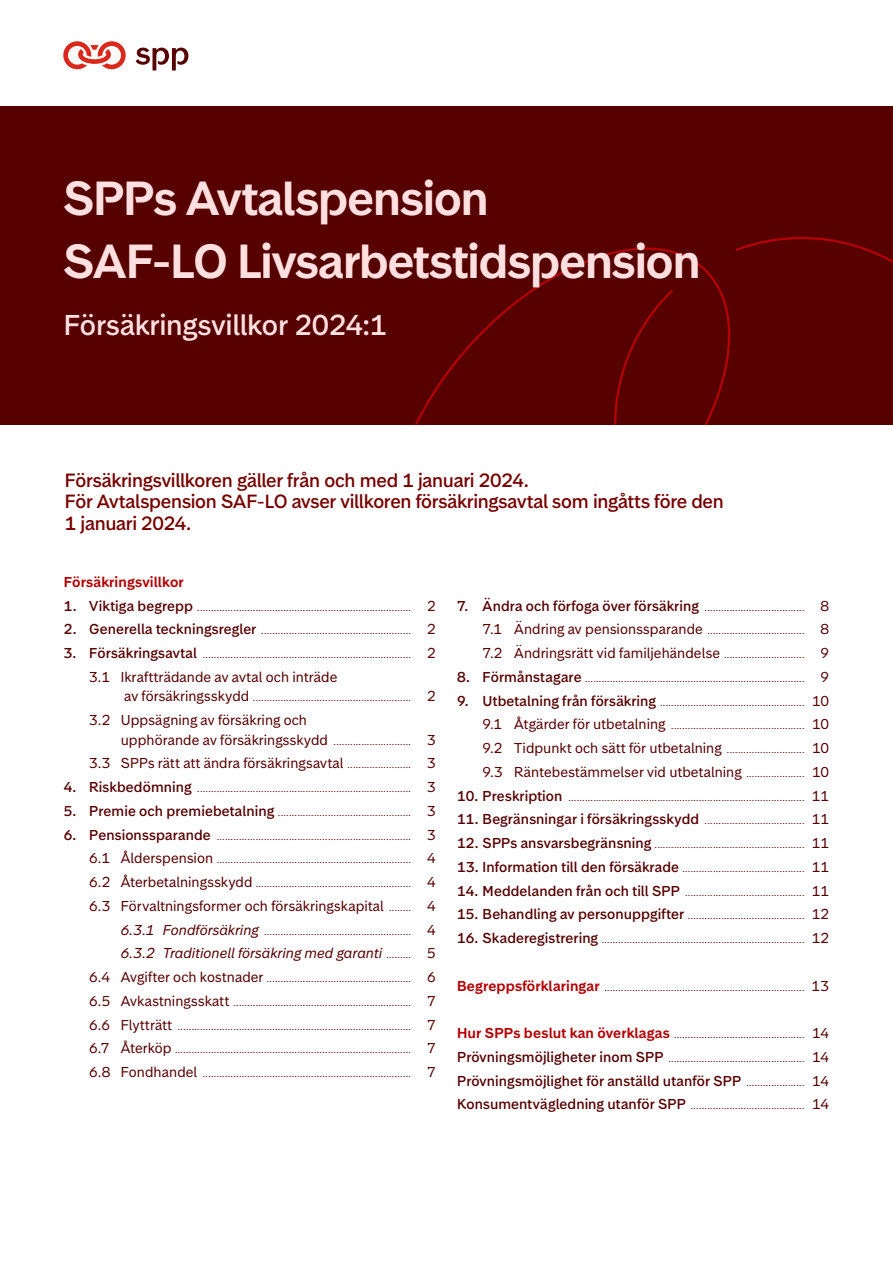
<style>
.page{position:relative;width:893px;height:1263px;background:#fff}
.page>*{position:absolute;margin:0;border:0;box-sizing:border-box;transform-origin:0 0}
.H1_light_red{font:600 45px/63px "Storebrand Display";letter-spacing:-.005em;color:#ffdfdf}
.H5_subheading_light_red{font:500 27px "Storebrand Text";letter-spacing:-.005em;color:#ffdfdf}
.Intro_Ingress_dark_red_-_12pt{font:500 18px/21.6px "Storebrand Text";letter-spacing:-.015em;color:#700}
.Mellanrubrik-2-2024{font:13.5px/19.5px "Storebrand Text";letter-spacing:.01em;color:#560000}
.Mellanrubrik-2-2024-2{font:500 13.5px "Storebrand Text";letter-spacing:.01em;color:#560000}
.Mellanrubrik-2-2024-3{font:italic 13.5px "Storebrand Text";letter-spacing:.005em;color:#560000}
.Mellanrubrik-2-2024-4{font:600 13.5px "Storebrand Text";letter-spacing:.01em;color:#b50005}
.Mellanrubrik-2-2024-5{font:9px "Storebrand Text";color:#560000}
.s1{font-weight:500;font-size:13.5px}
.s2{font-size:13.5px}
.s3{font-size:9px}
.s4{font-style:italic;font-size:13.5px}
.s5{font-style:normal;font-size:9px}
.s6{font-style:normal}
.s7{font-weight:600;font-size:13.5px;color:#b50005}
.s8{font-weight:400;font-size:9px}
.s9{font-weight:400}
</style>
<div class="page">
<div style="left:0;top:106px;width:893px;height:319px;background:#560000"></div>
<svg style="left:735px;top:237px;width:158px;height:26px"></svg>
<svg style="left:415px;top:247px;width:316px;height:178px"></svg>
<svg style="left:136px;top:48px;width:52px;height:22px"></svg>
<svg style="left:63px;top:41px;width:63px;height:28px"></svg>
<p class="H1_light_red" style="left:64px;top:166px;width:638px">SPPs Avtalspension<br>SAF-LO Livsarbetstidspension</p>
<p class="H5_subheading_light_red" style="left:64px;top:307px;width:325px">Försäkringsvillkor 2024:1</p>
<p class="Intro_Ingress_dark_red_-_12pt" style="left:65px;top:469px;width:661px">Försäkringsvillkoren gäller från och med 1 januari 2024.<br>För Avtalspension SAF-LO avser villkoren försäkringsavtal som ingåtts före den<br>1 januari 2024.</p>
<p class="Mellanrubrik-2-2024-4" style="left:64px;top:573px;width:121px">Försäkringsvillkor</p>
<p class="Mellanrubrik-2-2024-5" style="left:64px;top:601px;width:374px"><span class="s1">1. Viktiga begrepp</span> ............................................................................. <span class="s2">2</span></p>
<p class="Mellanrubrik-2-2024-5" style="left:64px;top:625px;width:374px"><span class="s1">2. Generella teckningsregler</span> ...................................................... <span class="s2">2</span></p>
<p class="Mellanrubrik-2-2024-5" style="left:64px;top:649px;width:374px"><span class="s1">3. Försäkringsavtal</span> ........................................................................... <span class="s2">2</span></p>
<p class="Mellanrubrik-2-2024" style="left:89px;top:667px;width:250px">3.1 Ikraftträdande av avtal och inträde</p>
<p class="Mellanrubrik-2-2024-5" style="left:124px;top:692px;width:313px"><span class="s2">av försäkringsskydd</span> ......................................................... <span class="s2">2</span></p>
<p class="Mellanrubrik-2-2024" style="left:121px;top:710px;width:317px;text-indent:-31px">3.2 Uppsägning av försäkring och<br>upphörande av försäkringsskydd <span class="s3">............................</span> 3</p>
<p class="Mellanrubrik-2-2024" style="left:89px;top:753px;width:348px">3.3 SPPs rätt att ändra försäkringsavtal <span class="s3">.......................</span> 3</p>
<p class="Mellanrubrik-2-2024-5" style="left:64px;top:783px;width:374px"><span class="s1">4. Riskbedömning</span> ............................................................................. <span class="s2">3</span></p>
<p class="Mellanrubrik-2-2024-5" style="left:64px;top:806px;width:374px"><span class="s1">5. Premie och premiebetalning</span> ................................................ <span class="s2">3</span></p>
<p class="Mellanrubrik-2-2024-5" style="left:64px;top:830px;width:374px"><span class="s1">6. Pensionssparande</span> ...................................................................... <span class="s2">3</span></p>
<p class="Mellanrubrik-2-2024-5" style="left:89px;top:854px;width:348px"><span class="s2">6.1 Ålderspension</span> ...................................................................... <span class="s2">4</span></p>
<p class="Mellanrubrik-2-2024-5" style="left:89px;top:878px;width:348px"><span class="s2">6.2 Återbetalningsskydd</span> ........................................................ <span class="s2">4</span></p>
<p class="Mellanrubrik-2-2024" style="left:89px;top:896px;width:348px">6.3 Förvaltningsformer och försäkringskapital <span class="s3">........</span> 4</p>
<p class="Mellanrubrik-2-2024-5" style="left:121px;top:925px;width:317px"><span class="s4">6.3.1 Fondförsäkring</span> ..................................................... <span class="s2">4</span></p>
<p class="Mellanrubrik-2-2024-3" style="left:121px;top:944px;width:317px">6.3.2 Traditionell försäkring med garanti <span class="s5">.........</span> <span class="s6">5</span></p>
<p class="Mellanrubrik-2-2024-5" style="left:89px;top:973px;width:348px"><span class="s2">6.4 Avgifter och kostnader</span> .................................................... <span class="s2">6</span></p>
<p class="Mellanrubrik-2-2024-5" style="left:89px;top:996px;width:348px"><span class="s2">6.5 Avkastningsskatt</span> ................................................................ <span class="s2">7</span></p>
<p class="Mellanrubrik-2-2024-5" style="left:89px;top:1020px;width:348px"><span class="s2">6.6 Flytträtt</span> .................................................................................... <span class="s2">7</span></p>
<p class="Mellanrubrik-2-2024-5" style="left:89px;top:1044px;width:348px"><span class="s2">6.7 Återköp</span> ..................................................................................... <span class="s2">7</span></p>
<p class="Mellanrubrik-2-2024-5" style="left:89px;top:1068px;width:348px"><span class="s2">6.8 Fondhandel</span> ........................................................................... <span class="s2">7</span></p>
<p class="Mellanrubrik-2-2024-5" style="left:457px;top:601px;width:374px"><span class="s1">7. Ändra och förfoga över försäkring</span> .................................... <span class="s2">8</span></p>
<p class="Mellanrubrik-2-2024-5" style="left:483px;top:625px;width:348px"><span class="s2">7.1 Ändring av pensionssparande</span> ................................... <span class="s2">8</span></p>
<p class="Mellanrubrik-2-2024" style="left:483px;top:643px;width:348px">7.2 Ändringsrätt vid familjehändelse <span class="s3">.............................</span> 9</p>
<p class="Mellanrubrik-2-2024-5" style="left:457px;top:672px;width:374px"><span class="s1">8. Förmånstagare</span> ............................................................................... <span class="s2">9</span></p>
<p class="Mellanrubrik-2-2024-5" style="left:457px;top:696px;width:374px"><span class="s1">9. Utbetalning från försäkring</span> .................................................... <span class="s2">10</span></p>
<p class="Mellanrubrik-2-2024-5" style="left:483px;top:720px;width:348px"><span class="s2">9.1 Åtgärder för utbetalning</span> ................................................ <span class="s2">10</span></p>
<p class="Mellanrubrik-2-2024" style="left:483px;top:738px;width:348px">9.2 Tidpunkt och sätt för utbetalning <span class="s3">............................</span> 10</p>
<p class="Mellanrubrik-2-2024" style="left:483px;top:762px;width:348px">9.3 Räntebestämmelser vid utbetalning <span class="s3">.....................</span> 10</p>
<p class="Mellanrubrik-2-2024-5" style="left:457px;top:791px;width:374px"><span class="s1">10. Preskription</span> ..................................................................................... <span class="s2">11</span></p>
<p class="Mellanrubrik-2-2024-5" style="left:457px;top:815px;width:374px"><span class="s1">11. Begränsningar i försäkringsskydd</span> .................................... <span class="s2">11</span></p>
<p class="Mellanrubrik-2-2024-5" style="left:457px;top:839px;width:374px"><span class="s1">12. SPPs ansvarsbegränsning</span> ...................................................... <span class="s2">11</span></p>
<p class="Mellanrubrik-2-2024-5" style="left:457px;top:862px;width:374px"><span class="s1">13. Information till den försäkrade</span> ............................................ <span class="s2">11</span></p>
<p class="Mellanrubrik-2-2024-5" style="left:457px;top:886px;width:374px"><span class="s1">14. Meddelanden från och till SPP</span> ........................................... <span class="s2">11</span></p>
<p class="Mellanrubrik-2-2024-5" style="left:457px;top:910px;width:374px"><span class="s1">15. Behandling av personuppgifter</span> .......................................... <span class="s2">12</span></p>
<p class="Mellanrubrik-2-2024-5" style="left:457px;top:934px;width:374px"><span class="s1">16. Skaderegistrering</span> ......................................................................... <span class="s2">12</span></p>
<p class="Mellanrubrik-2-2024-5" style="left:457px;top:981px;width:374px"><span class="s7">Begreppsförklaringar</span> ........................................................................ <span class="s2">13</span></p>
<p class="Mellanrubrik-2-2024-5" style="left:457px;top:1029px;width:374px"><span class="s7">Hur SPPs beslut kan överklagas</span> ............................................... <span class="s2">14</span></p>
<p class="Mellanrubrik-2-2024-5" style="left:457px;top:1052px;width:374px"><span class="s1">Prövningsmöjligheter inom SPP</span> ................................................. <span class="s2">14</span></p>
<p class="Mellanrubrik-2-2024-2" style="left:457px;top:1071px;width:374px">Prövningsmöjlighet för anställd utanför SPP <span class="s8">.....................</span> <span class="s9">14</span></p>
<p class="Mellanrubrik-2-2024-5" style="left:457px;top:1100px;width:374px"><span class="s1">Konsumentvägledning utanför SPP</span> ......................................... <span class="s2">14</span></p>
</div>
